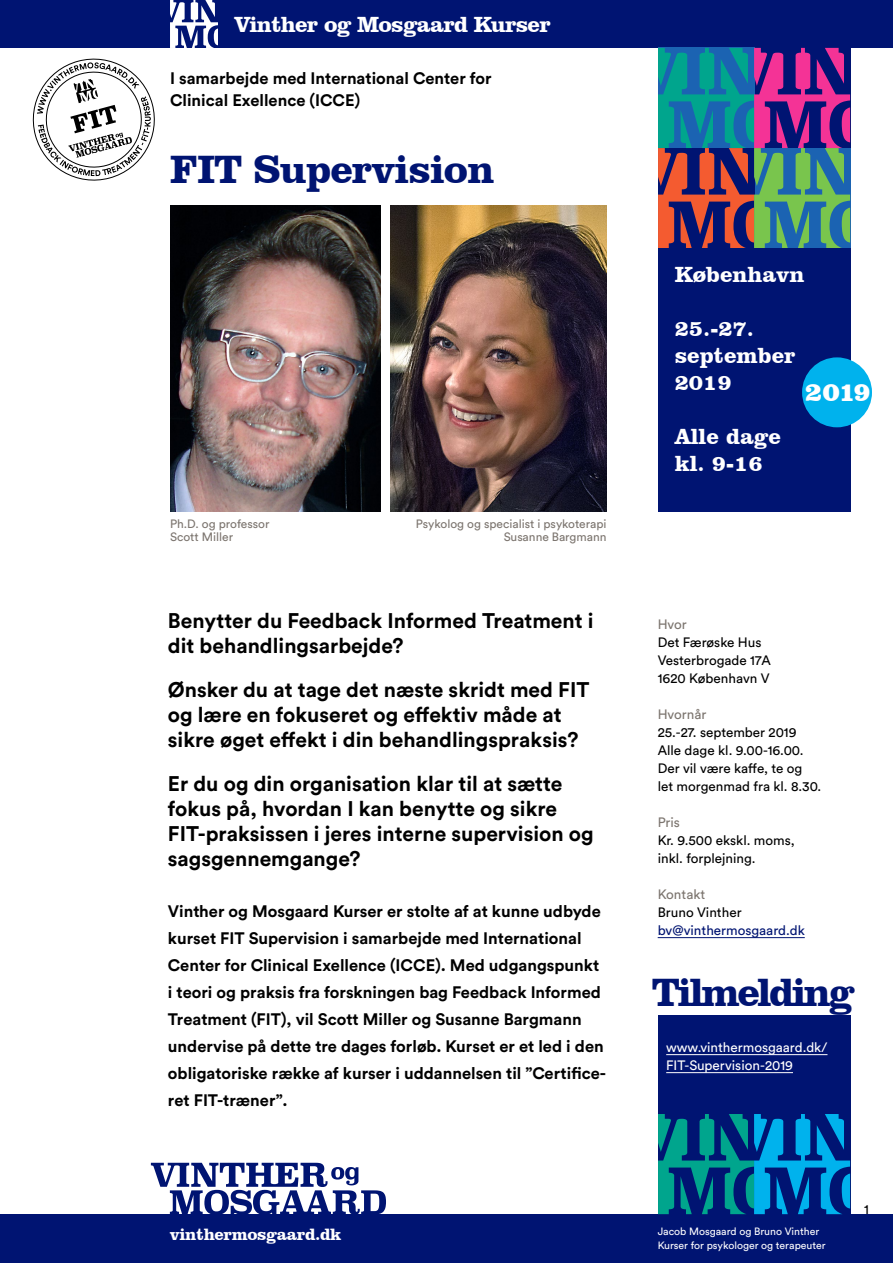
<style>
.page{position:relative;width:893px;height:1263px;background:#fff}
.page>*{position:absolute;margin:0;border:0;box-sizing:border-box;transform-origin:0 0}
.t1{font:700 40.5px "Clarendon BT";letter-spacing:-.02em;color:#001472}
.t2{font:700 40.5px "Clarendon BT";letter-spacing:-.06em;color:#001472}
.t3{font:900 27px "Clarendon BT";color:#fff}
.t4{font:700 22.5px/27px "Clarendon BT";color:#fff}
.t5{font:700 22.5px "Clarendon BT";letter-spacing:-.03em;color:#fff}
.t6{font:700 22.5px "Clarendon BT";color:#fff}
.t7{font:700 21px/25.2px "Circular Std";color:#000}
.t8{font:700 16.8px "Clarendon BT";letter-spacing:-.02em;color:#fff}
.t9{font:700 16.5px/27px "Circular Std";color:#000}
.t10{font:13.5px/18px "Circular Std";color:#000}
.t11{font:13.5px/18px "Circular Std";color:#fff}
.t12{font:13.5px "Circular Std";color:#7c756f}
.t13{font:13.5px "Circular Std";color:#001472}
.t14{font:12px/13.5px "Circular Std";color:#7c756f;text-align:right}
.t15{font:10.5px/13.5px "Circular Std";color:#fff}
</style>
<div class="page">
<div style="left:0;top:0;width:893px;height:48px;background:#001472"></div>
<div style="left:0;top:1214px;width:893px;height:49px;background:#001472"></div>
<svg style="left:170px;top:0;width:48px;height:48px"></svg>
<svg style="left:151px;top:1163px;width:235px;height:51px"></svg>
<div style="left:658px;top:1015px;width:192px;height:208px;background:#001472"></div>
<svg style="left:658px;top:1114px;width:192px;height:100px"></svg>
<svg style="left:658px;top:48px;width:192px;height:200px;background:#545d7c"></svg>
<hr style="left:658px;top:937px;width:147px;height:1px;background:#001472">
<div style="left:658px;top:248px;width:192px;height:264px;background:#001472"></div>
<div style="left:802px;top:357px;width:70px;height:70px;background:#00b2ed;border-radius:50%"></div>
<svg style="left:32px;top:58px;width:123px;height:123px"></svg>
<img style="left:170px;top:206px;width:210px;height:306px">
<img style="left:391px;top:206px;width:216px;height:306px">
<hr style="left:666px;top:1054px;width:161px;height:1px;background:#fff">
<hr style="left:666px;top:1072px;width:127px;height:1px;background:#fff">
<h3 class="t5" style="left:235px;top:11px;width:318px">Vinther og Mosgaard Kurser</h3>
<p class="t9" style="left:170px;top:66px;width:323px;line-height:22.5px">I samarbejde med International Center for<br>Clinical Exellence (ICCE)</p>
<h1 class="t1" style="left:170px;top:144px;width:326px">FIT Supervision</h1>
<p class="t14" style="left:170px;top:516px;width:101px;text-align:left">Ph.D. og professor<br>Scott Miller</p>
<p class="t14" style="left:416px;top:516px;width:192px">Psykolog og specialist i psykoterapi<br>Susanne Bargmann</p>
<p class="t7" style="left:168px;top:608px;width:427px">Benytter du Feedback Informed Treatment i dit behandlingsarbejde?</p>
<p class="t7" style="left:168px;top:676px;width:423px">Ønsker du at tage det næste skridt med FIT og lære en fokuseret og effektiv måde at sikre øget effekt i din behandlingspraksis?</p>
<p class="t7" style="left:168px;top:770px;width:427px">Er du og din organisation klar til at sætte fokus på, hvordan I kan benytte og sikre FIT-praksissen i jeres interne supervision og sagsgennemgange?</p>
<p class="t9" style="left:168px;top:897px;width:440px">Vinther og Mosgaard Kurser er stolte af at kunne udbyde kurset FIT Supervision i samarbejde med International Center for Clinical Exellence (ICCE). Med udgangspunkt i teori og praksis fra forskningen bag Feedback Informed Treatment (FIT), vil Scott Miller og Susanne Bargmann undervise på dette tre dages forløb. Kurset er et led i den obligatoriske række af kurser i uddannelsen til ”Certifice&shy;ret FIT-træner”.</p>
<h3 class="t4" style="left:675px;top:261px;width:131px">København</h3>
<h3 class="t6" style="left:675px;top:315px;width:81px">25.-27.</h3>
<h3 class="t4" style="left:675px;top:342px;width:122px">september</h3>
<h3 class="t6" style="left:675px;top:369px;width:59px">2019</h3>
<h3 class="t4" style="left:675px;top:423px;width:108px">Alle dage kl. 9-16</h3>
<h2 class="t3" style="left:805px;top:375px;width:67px">2019</h2>
<p class="t12" style="left:658px;top:616px;width:31px">Hvor</p>
<p class="t10" style="left:658px;top:633px;width:115px">Det Færøske Hus<br>Vesterbrogade 17A<br>1620 København V</p>
<p class="t12" style="left:658px;top:706px;width:50px">Hvornår</p>
<p class="t10" style="left:658px;top:723px;width:165px">25.-27. september 2019<br>Alle dage kl. 9.00-16.00.<br>Der vil være kaffe, te og let morgenmad fra kl. 8.30.</p>
<p class="t12" style="left:658px;top:814px;width:24px">Pris</p>
<p class="t10" style="left:658px;top:831px;width:139px">Kr. 9.500 ekskl. moms, inkl. forplejning.</p>
<p class="t12" style="left:658px;top:886px;width:49px">Kontakt</p>
<p class="t10" style="left:658px;top:903px;width:85px">Bruno Vinther</p>
<p class="t13" style="left:658px;top:922px;width:149px">bv@vinthermosgaard.dk</p>
<h1 class="t2" style="left:652px;top:967px;width:204px">Tilmelding</h1>
<p class="t11" style="left:666px;top:1038px;width:163px">www.vinthermosgaard.dk/<br>FIT-Supervision-2019</p>
<p class="t10" style="left:864px;top:1200px;width:6px">1</p>
<p class="t8" style="left:170px;top:1224px;width:173px">vinthermosgaard.dk</p>
<p class="t15" style="left:658px;top:1225px;width:169px">Jacob Mosgaard og Bruno Vinther<br>Kurser for psykologer og terapeuter</p>
</div>
